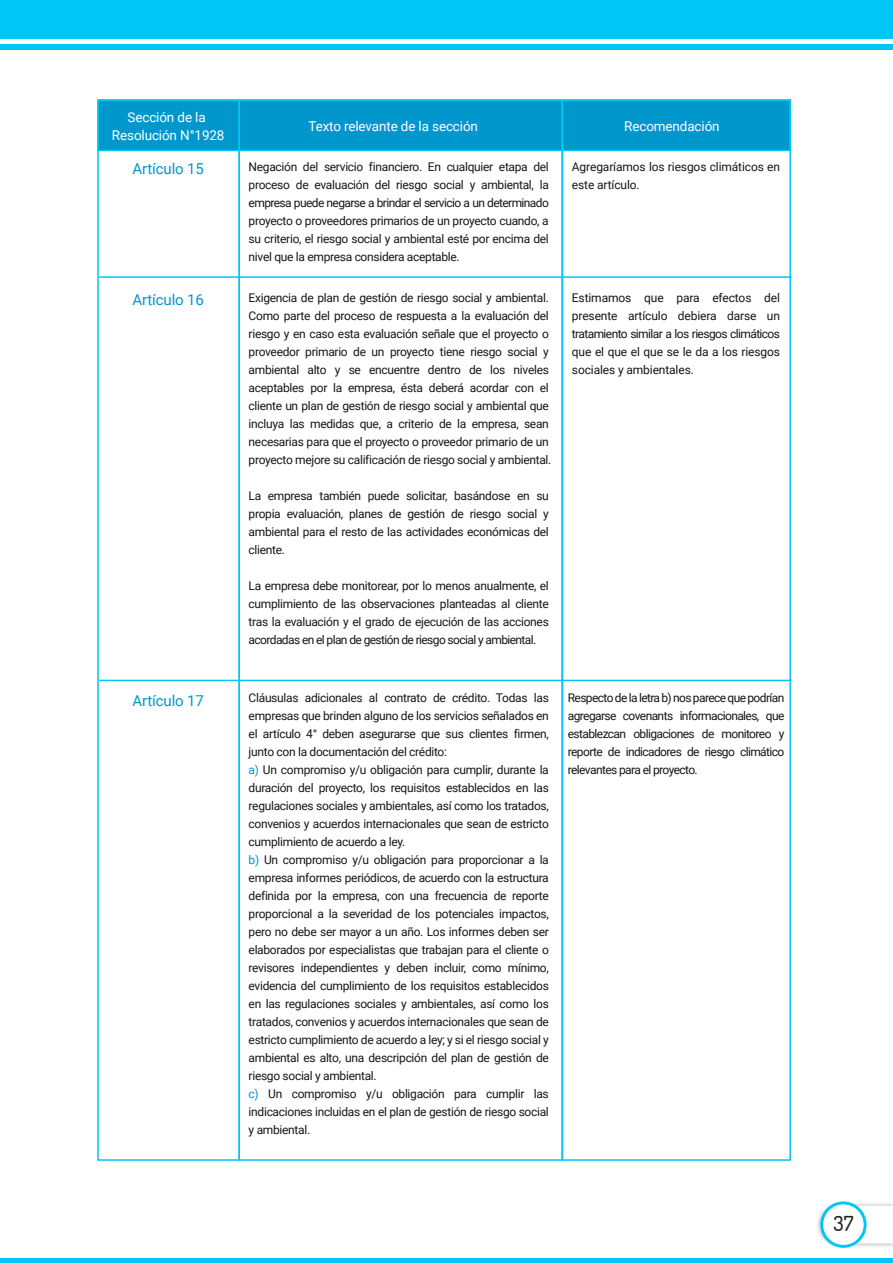
<style>
.page{position:relative;width:893px;height:1263px;background:#fff}
.page>*{position:absolute;margin:0;border:0;box-sizing:border-box;transform-origin:0 0}
.t1{font:500 20.55px "Dosis";color:#232323}
.t2{font:15px "Roboto";letter-spacing:-.01em;color:#0097cd}
.t3{font:13.5px/18px "Roboto";letter-spacing:-.01em;color:#fff;text-align:center}
.t4{font:12px/18px "Roboto";letter-spacing:-.025em;color:#161616;text-align:justify}
.s1{color:#0097cd}
</style>
<div class="page">
<div style="left:0;top:45px;width:893px;height:5px;background:#00c6f6"></div>
<hr style="left:0;top:1259px;width:893px;height:4px;background:#00c6f6">
<div style="left:0;top:0;width:893px;height:39px;background:#00c6f6"></div>
<img style="left:817px;top:1202px;width:76px;height:46px">
<svg style="left:820px;top:1206px;width:73px;height:37px"></svg>
<svg style="left:820px;top:1201px;width:46px;height:47px"></svg>
<div style="left:823px;top:1204px;width:41px;height:41px;background:#fff;border-radius:50%"></div>
<div style="left:98px;top:101px;width:692px;height:50px;background:#0097cd"></div>
<div style="left:561px;top:100px;width:230px;height:1061px;border:2px solid #00c6f6"></div>
<div style="left:238px;top:100px;width:325px;height:1061px;border:2px solid #00c6f6"></div>
<div style="left:97px;top:99px;width:694px;height:52px;border:2px solid #00c6f6"></div>
<hr style="left:99px;top:276px;width:693px;height:2px;background:#00c6f6">
<hr style="left:99px;top:680px;width:693px;height:1px;background:#00c6f6">
<p class="t3" style="left:112px;top:108px;width:114px">Sección de la<br>Resolución N°1928</p>
<p class="t2" style="left:133px;top:159px;width:73px">Artículo 15</p>
<p class="t2" style="left:133px;top:290px;width:73px">Artículo 16</p>
<p class="t2" style="left:133px;top:690px;width:73px">Artículo 17</p>
<p class="t3" style="left:308px;top:117px;width:171px">Texto relevante de la sección</p>
<p class="t3" style="left:624px;top:117px;width:97px">Recomendación</p>
<p class="t4" style="left:249px;top:157px;width:302px">Negación del servicio financiero. En cualquier etapa del proceso de evaluación del riesgo social y ambiental, la empresa puede negarse a brindar el servicio a un determinado proyecto o proveedores primarios de un proyecto cuando, a su criterio, el riesgo social y ambiental esté por encima del nivel que la empresa considera aceptable.</p>
<p class="t4" style="left:572px;top:157px;width:210px">Agregaríamos los riesgos climáticos en este artículo.</p>
<p class="t4" style="left:249px;top:288px;width:304px;text-align:left">Exigencia de plan de gestión de riesgo social y ambiental.<br>Como parte del proceso de respuesta a la evaluación del riesgo y en caso esta evaluación señale que el proyecto o proveedor primario de un proyecto tiene riesgo social y ambiental alto y se encuentre dentro de los niveles aceptables por la empresa, ésta deberá acordar con el cliente un plan de gestión de riesgo social y ambiental que incluya las medidas que, a criterio de la empresa, sean necesarias para que el proyecto o proveedor primario de un proyecto mejore su calificación de riesgo social y ambiental.</p>
<p class="t4" style="left:249px;top:486px;width:302px">La empresa también puede solicitar, basándose en su propia evaluación, planes de gestión de riesgo social y ambiental para el resto de las actividades económicas del cliente.</p>
<p class="t4" style="left:249px;top:576px;width:302px">La empresa debe monitorear, por lo menos anualmente, el cumplimiento de las observaciones planteadas al cliente tras la evaluación y el grado de ejecución de las acciones acordadas en el plan de gestión de riesgo social y ambiental.</p>
<p class="t4" style="left:572px;top:288px;width:210px">Estimamos que para efectos del presente artículo debiera darse un tratamiento similar a los riesgos climáticos que el que el que se le da a los riesgos sociales y ambientales.</p>
<p class="t4" style="left:249px;top:688px;width:302px;text-align:left">Cláusulas adicionales al contrato de crédito. Todas las empresas que brinden alguno de los servicios señalados en el artículo 4° deben asegurarse que sus clientes firmen, junto con la documentación del crédito:<br><span class="s1">a)</span> Un compromiso y/u obligación para cumplir, durante la duración del proyecto, los requisitos establecidos en las regulaciones sociales y ambientales, así como los tratados, convenios y acuerdos internacionales que sean de estricto cumplimiento de acuerdo a ley.<br><span class="s1">b)</span> Un compromiso y/u obligación para proporcionar a la empresa informes periódicos, de acuerdo con la estructura definida por la empresa, con una frecuencia de reporte proporcional a la severidad de los potenciales impactos, pero no debe ser mayor a un año. Los informes deben ser elaborados por especialistas que trabajan para el cliente o revisores independientes y deben incluir, como mínimo, evidencia del cumplimiento de los requisitos establecidos en las regulaciones sociales y ambientales, así como los tratados, convenios y acuerdos internacionales que sean de estricto cumplimiento de acuerdo a ley; y si el riesgo social y ambiental es alto, una descripción del plan de gestión de riesgo social y ambiental.<br><span class="s1">c)</span> Un compromiso y/u obligación para cumplir las indicaciones incluidas en el plan de gestión de riesgo social y ambiental.</p>
<p class="t4" style="left:568px;top:688px;width:218px">Respecto de la letra b) nos parece que podrían agregarse covenants informacionales, que establezcan obligaciones de monitoreo y reporte de indicadores de riesgo climático relevantes para el proyecto.</p>
<h1 class="t1" style="left:833px;top:1209px;width:21px">37</h1>
</div>
